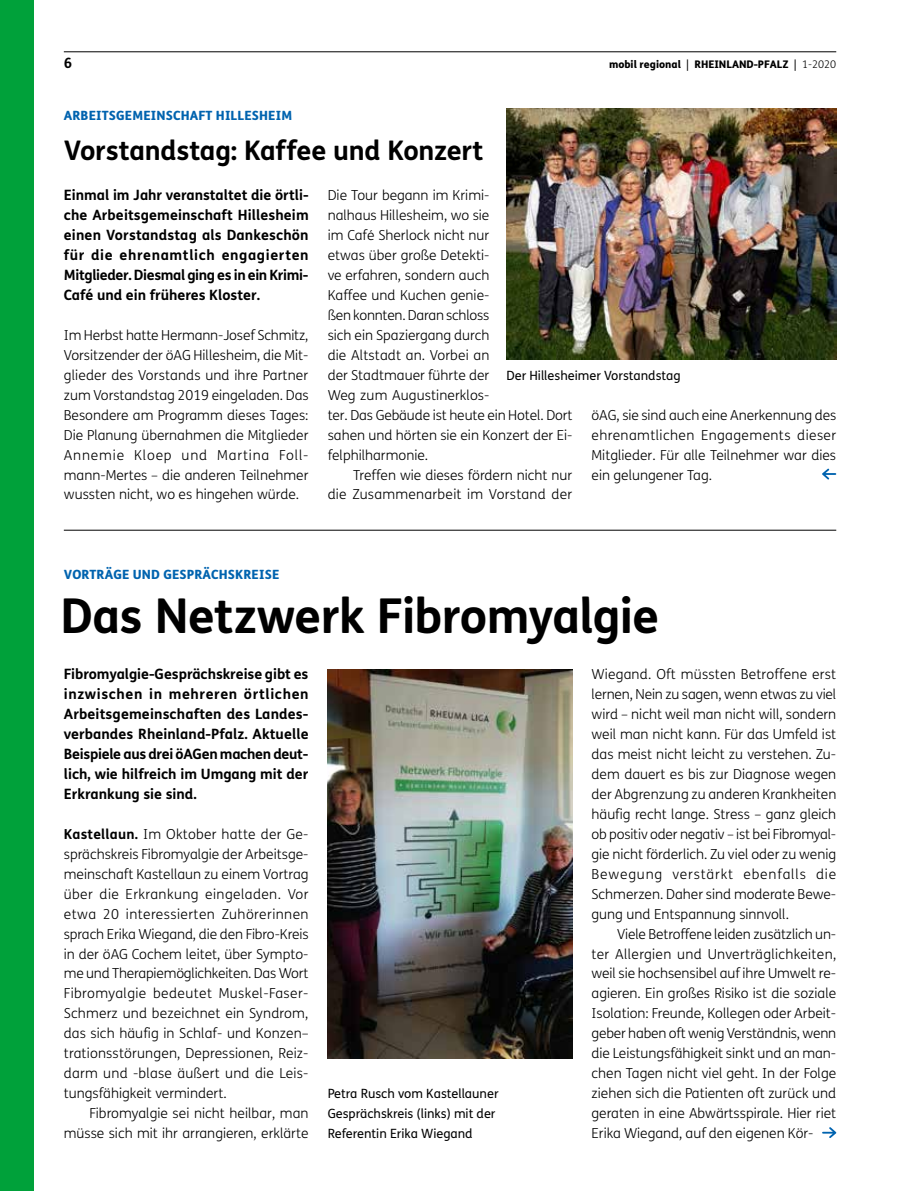
<style>
.page{position:relative;width:915px;height:1191px;background:#fff}
.page>*{position:absolute;margin:0;border:0;box-sizing:border-box;transform-origin:0 0}
.t1{font:700 48px "FS Me";letter-spacing:-.015em;color:#000}
.t2{font:700 27px "FS Me";letter-spacing:-.01em;color:#000}
.t3{font:700 14.25px/20px "FS Me";color:#000;text-align:justify}
.t4{font:300 13.8px/20px "FS Me";color:#000;text-align:justify}
.t5{font:12.75px/20px "FS Me";color:#000}
.t6{font:800 12.75px "FS Me";letter-spacing:.01em;color:#0063af}
.t7{font:800 10.5px "FS Me";color:#000}
.s1{font-weight:400}
.s2{font-weight:300}
.s3{font-weight:700}
</style>
<div class="page">
<div style="left:0;top:0;width:34px;height:1191px;background:#00a13a"></div>
<hr style="left:64px;top:51px;width:772px;height:1px;background:#000">
<svg style="left:822px;top:468px;width:14px;height:11px"></svg>
<img style="left:506px;top:109px;width:329px;height:251px">
<hr style="left:64px;top:530px;width:772px;height:1px;background:#000">
<img style="left:327px;top:669px;width:245px;height:389px">
<svg style="left:822px;top:1127px;width:14px;height:11px"></svg>
<p class="t3" style="left:64px;top:52px;width:10px">6</p>
<p class="t7" style="left:608px;top:56px;width:229px">mobil regional <span class="s1">|</span> RHEINLAND-PFALZ <span class="s1">|</span> <span class="s2">1-2020</span></p>
<p class="t6" style="left:64px;top:106px;width:230px">ARBEITSGEMEINSCHAFT HILLESHEIM</p>
<h2 class="t2" style="left:64px;top:130px;width:421px">Vorstandstag: Kaffee und Konzert</h2>
<p class="t3" style="left:64px;top:184px;width:246px">Einmal im Jahr veranstaltet die örtli&shy;che Arbeitsgemeinschaft Hillesheim einen Vorstandstag als Dankeschön für die ehrenamtlich engagierten Mitglieder. Diesmal ging es in ein Krimi-Café und ein früheres Kloster.</p>
<p class="t4" style="left:64px;top:325px;width:246px">Im Herbst hatte Hermann-Josef Schmitz, Vorsitzender der öAG Hillesheim, die Mit&shy;glieder des Vorstands und ihre Partner zum Vorstandstag 2019 eingeladen. Das Besondere am Programm dieses Tages:<br>Die Planung übernahmen die Mitglieder Annemie Kloep und Martina Foll&shy;mann-Mertes – die anderen Teilnehmer wussten nicht, wo es hingehen würde.</p>
<p class="t4" style="left:327px;top:185px;width:246px;text-align:left">Die Tour begann im Krimi-<br>nalhaus Hillesheim, wo sie<br>im Café Sherlock nicht nur<br>etwas über große Detekti-<br>ve erfahren, sondern auch<br>Kaffee und Kuchen genie-<br>ßen konnten. Daran schloss<br>sich ein Spaziergang durch<br>die Altstadt an. Vorbei an<br>der Stadtmauer führte der<br>Weg zum Augustinerklos-<br>ter. Das Gebäude ist heute ein Hotel. Dort sahen und hörten sie ein Konzert der Ei&shy;felphilharmonie.</p>
<p class="t4" style="left:327px;top:464px;width:246px;text-align:right">Treffen wie dieses fördern nicht nur<br>die Zusammenarbeit im Vorstand der</p>
<p class="t5" style="left:506px;top:365px;width:176px">Der Hillesheimer Vorstandstag</p>
<p class="t4" style="left:591px;top:404px;width:246px">öAG, sie sind auch eine Anerkennung des ehrenamtlichen Engagements dieser Mitglieder. Für alle Teilnehmer war dies ein gelungener Tag.</p>
<p class="t6" style="left:64px;top:564px;width:217px">VORTRÄGE UND GESPRÄCHSKREISE</p>
<h1 class="t1" style="left:61px;top:579px;width:600px">Das Netzwerk Fibromyalgie</h1>
<p class="t3" style="left:64px;top:663px;width:246px">Fibromyalgie-Gesprächskreise gibt es inzwischen in mehreren örtlichen Arbeitsgemeinschaften des Landes&shy;verbandes Rheinland-Pfalz. Aktuelle Beispiele aus drei öAGen machen deut&shy;lich, wie hilfreich im Umgang mit der Erkrankung sie sind.</p>
<p class="t4" style="left:64px;top:823px;width:246px"><span class="s3">Kastellaun.</span> Im Oktober hatte der Ge&shy;sprächskreis Fibromyalgie der Arbeitsge&shy;meinschaft Kastellaun zu einem Vortrag über die Erkrankung eingeladen. Vor etwa 20 interessierten Zuhörerinnen sprach Erika Wiegand, die den Fibro-Kreis in der öAG Cochem leitet, über Sympto&shy;me und Therapiemöglichkeiten. Das Wort Fibromyalgie bedeutet Muskel-Faser-Schmerz und bezeichnet ein Syndrom, das sich häufig in Schlaf- und Konzen– trationsstörungen, Depressionen, Reiz&shy;darm und -blase äußert und die Leis&shy;tungsfähigkeit vermindert.</p>
<p class="t4" style="left:64px;top:1103px;width:246px;text-align:right">Fibromyalgie sei nicht heilbar, man müsse sich mit ihr arrangieren, erklärte</p>
<p class="t5" style="left:327px;top:1083px;width:172px">Petra Rusch vom Kastellauner<br>Gesprächskreis (links) mit der<br>Referentin Erika Wiegand</p>
<p class="t4" style="left:591px;top:664px;width:246px">Wiegand. Oft müssten Betroffene erst lernen, Nein zu sagen, wenn etwas zu viel wird – nicht weil man nicht will, sondern weil man nicht kann. Für das Umfeld ist das meist nicht leicht zu verstehen. Zu&shy;dem dauert es bis zur Diagnose wegen der Abgrenzung zu anderen Krankheiten häufig recht lange. Stress – ganz gleich ob positiv oder negativ – ist bei Fibromyal&shy;gie nicht förderlich. Zu viel oder zu wenig Bewegung verstärkt ebenfalls die Schmerzen. Daher sind moderate Bewe&shy;gung und Entspannung sinnvoll.</p>
<p class="t4" style="left:591px;top:923px;width:246px;text-indent:26px">Viele Betroffene leiden zusätzlich un&shy;ter Allergien und Unverträglichkeiten, weil sie hochsensibel auf ihre Umwelt re&shy;agieren. Ein großes Risiko ist die soziale Isolation: Freunde, Kollegen oder Arbeit&shy;geber haben oft wenig Verständnis, wenn die Leistungsfähigkeit sinkt und an man&shy;chen Tagen nicht viel geht. In der Folge ziehen sich die Patienten oft zurück und geraten in eine Abwärtsspirale. Hier riet Erika Wiegand, auf den eigenen Kör-</p>
</div>
